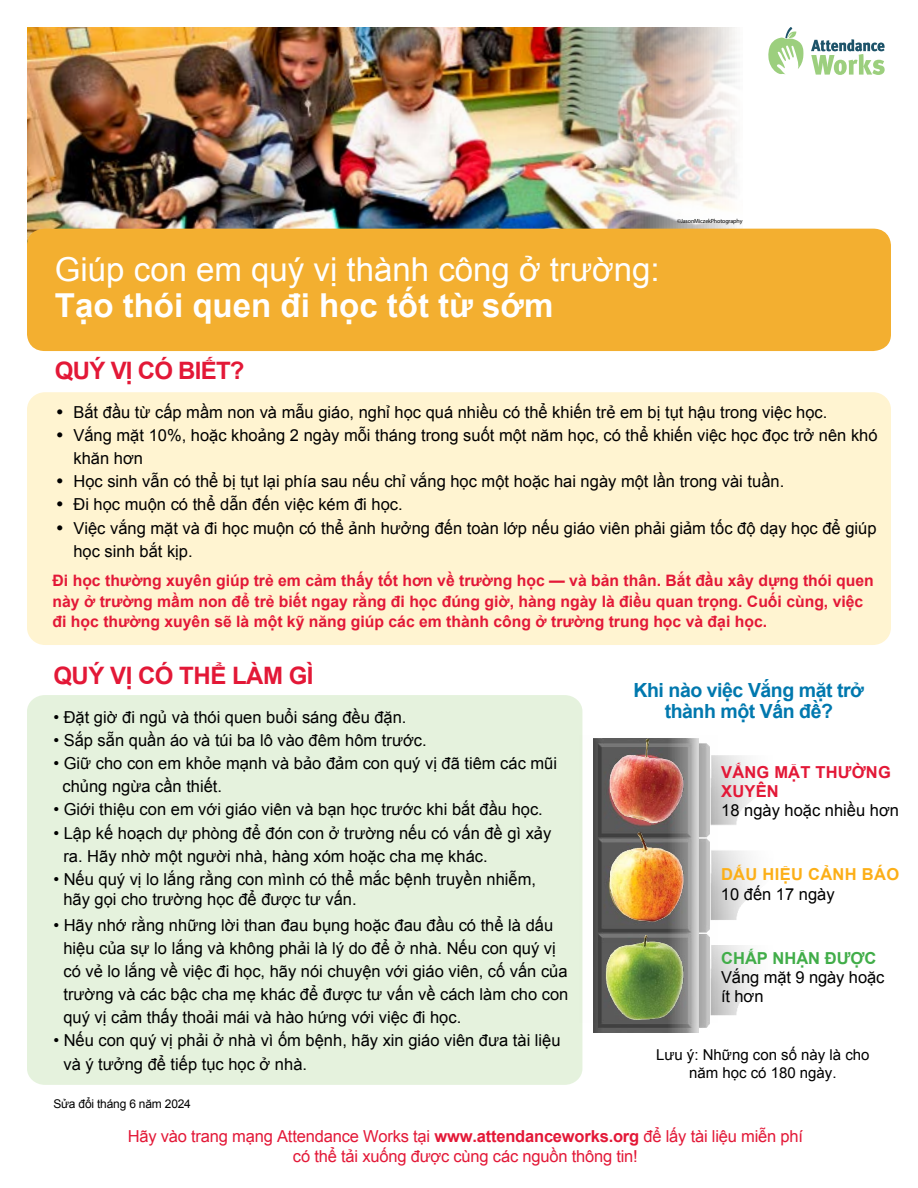
<style>
.page{position:relative;width:918px;height:1188px;background:#fff}
.page>*{position:absolute;margin:0;border:0;box-sizing:border-box;transform-origin:0 0}
.t1{font:33px "Arial";color:#fff}
.t2{font:700 33px "Arial";color:#fff}
.t3{font:700 24px "Arial";letter-spacing:-.02em;color:#e31837}
.t4{font:700 19.5px/20.9px "Arial";letter-spacing:-.025em;color:#0078ae;text-align:center}
.t5{font:16.5px/23.1px "Arial";color:#000}
.t6{font:16.5px/19.8px "Arial";letter-spacing:-.01em;color:#e31837;text-align:center}
.t7{font:700 16.5px/19.2px "Arial";letter-spacing:.01em;color:#e31837}
.t8{font:700 16.5px "Arial";letter-spacing:.02em;color:#fcaf17}
.t9{font:700 16.5px "Arial";color:#41ad49}
.t10{font:700 15.75px/20.1px "Arial";color:#e31837}
.t11{font:15px/18px "Arial";color:#000;text-align:center}
.t12{font:12px "Arial";letter-spacing:-.015em;color:#000}
.t13{font:6px "Myriad Pro";letter-spacing:-.02em;color:#000}
.s1{font-family:"Carto Gothic Std";font-size:18.15px}
.s2{font-weight:700}
</style>
<div class="page">
<img style="left:27px;top:27px;width:715px;height:215px">
<div style="left:27px;top:392px;width:864px;height:253px;background:#fff4d1;border-radius:18px"></div>
<div style="left:27px;top:229px;width:864px;height:122px;background:#f3af30;border-radius:17px"></div>
<div style="left:27px;top:695px;width:555px;height:390px;background:#e5f2dd;border-radius:17px"></div>
<img style="left:594px;top:755px;width:160px;height:277px">
<img style="left:582px;top:735px;width:136px;height:288px">
<svg style="left:768px;top:27px;width:35px;height:47px"></svg>
<svg style="left:811px;top:39px;width:74px;height:36px"></svg>
<h1 class="t1" style="left:55px;top:248px;width:606px">Giúp con em quý vị thành công ở trường:</h1>
<h1 class="t2" style="left:55px;top:284px;width:500px">Tạo thói quen đi học tốt từ sớm</h1>
<h2 class="t3" style="left:55px;top:355px;width:191px">QUÝ VỊ CÓ BIẾT?</h2>
<p class="t13" style="left:677px;top:218px;width:67px">©Jason Miczek Photography</p>
<p class="t5" style="left:54px;top:401px;width:775px"><span class="s1">•</span> Bắt đầu từ cấp mầm non và mẫu giáo, nghỉ học quá nhiều có thể khiến trẻ em bị tụt hậu trong việc học.</p>
<p class="t5" style="left:73px;top:424px;width:806px;text-indent:-20px"><span class="s1">•</span> Vắng mặt 10%, hoặc khoảng 2 ngày mỗi tháng trong suốt một năm học, có thể khiến việc học đọc trở nên khó khăn hơn</p>
<p class="t5" style="left:54px;top:470px;width:732px"><span class="s1">•</span> Học sinh vẫn có thể bị tụt lại phía sau nếu chỉ vắng học một hoặc hai ngày một lần trong vài tuần.</p>
<p class="t5" style="left:54px;top:493px;width:351px"><span class="s1">•</span> Đi học muộn có thể dẫn đến việc kém đi học.</p>
<p class="t5" style="left:73px;top:516px;width:805px;text-indent:-20px"><span class="s1">•</span> Việc vắng mặt và đi học muộn có thể ảnh hưởng đến toàn lớp nếu giáo viên phải giảm tốc độ dạy học để giúp học sinh bắt kịp.</p>
<p class="t10" style="left:53px;top:571px;width:823px">Đi học thường xuyên giúp trẻ em cảm thấy tốt hơn về trường học — và bản thân. Bắt đầu xây dựng thói quen này ở trường mầm non để trẻ biết ngay rằng đi học đúng giờ, hàng ngày là điều quan trọng. Cuối cùng, việc đi học thường xuyên sẽ là một kỹ năng giúp các em thành công ở trường trung học và đại học.</p>
<h2 class="t3" style="left:53px;top:660px;width:262px">QUÝ VỊ CÓ THỂ LÀM GÌ</h2>
<p class="t5" style="left:53px;top:706px;width:355px">• Đặt giờ đi ngủ và thói quen buổi sáng đều đặn.</p>
<p class="t5" style="left:53px;top:729px;width:375px">• Sắp sẵn quần áo và túi ba lô vào đêm hôm trước.</p>
<p class="t5" style="left:63px;top:752px;width:496px;text-indent:-9px">• Giữ cho con em khỏe mạnh và bảo đảm con quý vị đã tiêm các mũi chủng ngừa cần thiết.</p>
<p class="t5" style="left:53px;top:798px;width:491px">• Giới thiệu con em với giáo viên và bạn học trước khi bắt đầu học.</p>
<p class="t5" style="left:63px;top:821px;width:489px;text-indent:-10px">• Lập kế hoạch dự phòng để đón con ở trường nếu có vấn đề gì xảy ra. Hãy nhờ một người nhà, hàng xóm hoặc cha mẹ khác.</p>
<p class="t5" style="left:63px;top:869px;width:474px;line-height:19.8px;text-indent:-10px">• Nếu quý vị lo lắng rằng con mình có thể mắc bệnh truyền nhiễm, hãy gọi cho trường học để được tư vấn.</p>
<p class="t5" style="left:63px;top:914px;width:507px;text-indent:-10px">• Hãy nhớ rằng những lời than đau bụng hoặc đau đầu có thể là dấu hiệu của sự lo lắng và không phải là lý do để ở nhà. Nếu con quý vị có vẻ lo lắng về việc đi học, hãy nói chuyện với giáo viên, cố vấn của trường và các bậc cha mẹ khác để được tư vấn về cách làm cho con quý vị cảm thấy thoải mái và hào hứng với việc đi học.</p>
<p class="t5" style="left:63px;top:1029px;width:499px;text-indent:-10px">• Nếu con quý vị phải ở nhà vì ốm bệnh, hãy xin giáo viên đưa tài liệu và ý tưởng để tiếp tục học ở nhà.</p>
<p class="t12" style="left:53px;top:1096px;width:139px">Sửa đổi tháng 6 năm 2024</p>
<p class="t4" style="left:634px;top:680px;width:232px">Khi nào việc Vắng mặt trở thành một Vấn đề?</p>
<p class="t7" style="left:721px;top:763px;width:171px">VẮNG MẶT THƯỜNG<br>XUYÊN</p>
<p class="t5" style="left:721px;top:799px;width:179px">18 ngày hoặc nhiều hơn</p>
<p class="t8" style="left:721px;top:864px;width:180px">DẤU HIỆU CẢNH BÁO</p>
<p class="t5" style="left:721px;top:882px;width:115px">10 đến 17 ngày</p>
<p class="t9" style="left:721px;top:947px;width:157px">CHẤP NHẬN ĐƯỢC</p>
<p class="t5" style="left:721px;top:968px;width:165px;line-height:19.2px">Vắng mặt 9 ngày hoặc ít hơn</p>
<p class="t11" style="left:656px;top:1046px;width:215px">Lưu ý: Những con số này là cho năm học có 180 ngày.</p>
<p class="t6" style="left:128px;top:1127px;width:677px">Hãy vào trang mạng Attendance Works tại <span class="s2">www.attendanceworks.org</span> để lấy tài liệu miễn phí có thể tải xuống được cùng các nguồn thông tin!</p>
</div>
